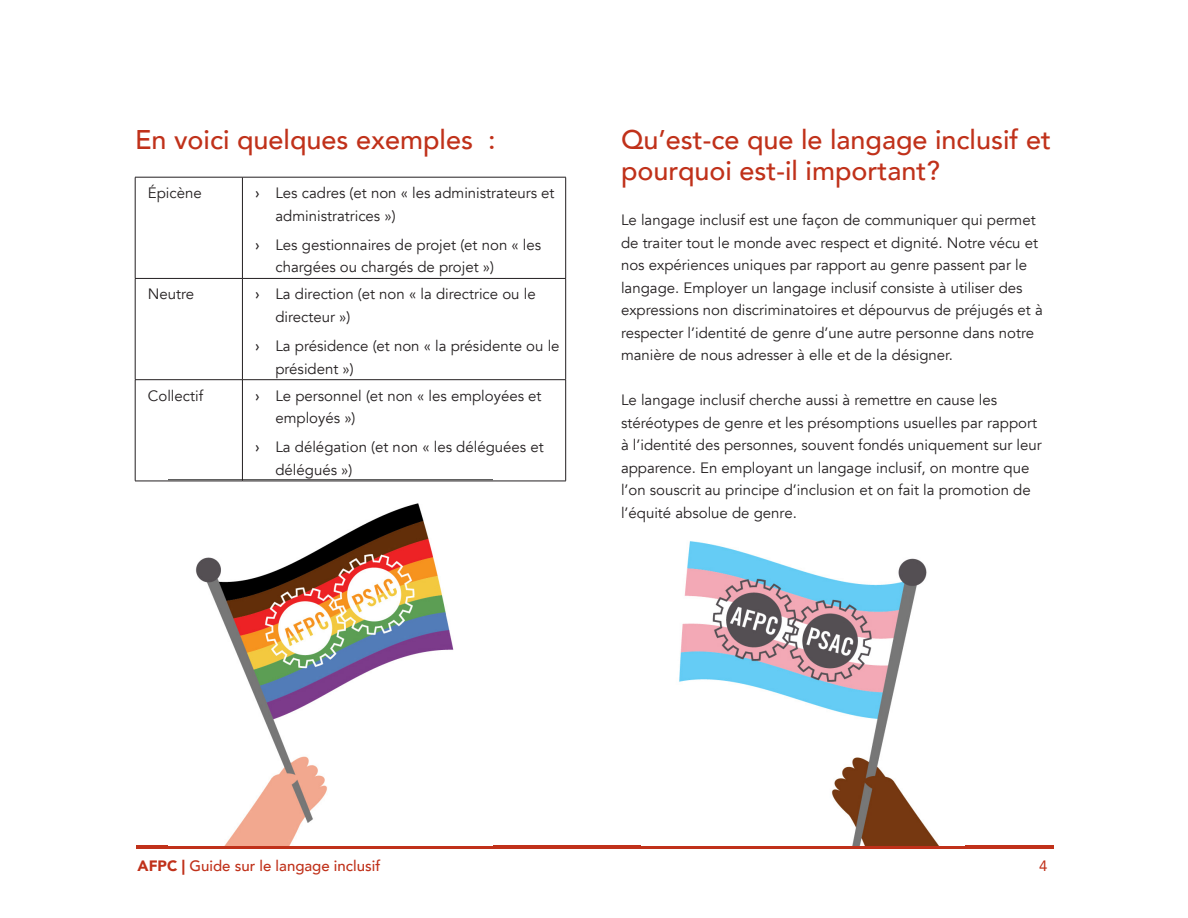
<style>
.page{position:relative;width:1188px;height:918px;background:#fff}
.page>*{position:absolute;margin:0;border:0;box-sizing:border-box;transform-origin:0 0}
.t1{font:500 27px/31.5px "Avenir";color:#c0311a}
.bullets{font:15px/22.5px "Avenir";color:#231f20}
.t2{font:500 15px "Avenir";color:#c0311a}
.t3{font:15px "Avenir";color:#c0311a}
.s1{font-weight:500}
.s2{font-weight:900}
</style>
<div class="page">
<hr style="left:136px;top:846px;width:918px;height:3px;background:#c0311a">
<img style="left:168px;top:479px;width:324px;height:367px">
<img style="left:679px;top:541px;width:261px;height:305px">
<hr style="left:135px;top:177px;width:107px;height:1px;background:#231f20">
<hr style="left:135px;top:177px;width:1px;height:101px;background:#231f20">
<hr style="left:242px;top:177px;width:324px;height:1px;background:#231f20">
<hr style="left:242px;top:177px;width:1px;height:101px;background:#231f20">
<hr style="left:565px;top:177px;width:1px;height:101px;background:#231f20">
<hr style="left:135px;top:278px;width:107px;height:1px;background:#231f20">
<hr style="left:135px;top:279px;width:1px;height:101px;background:#231f20">
<hr style="left:242px;top:278px;width:324px;height:1px;background:#231f20">
<hr style="left:242px;top:279px;width:1px;height:101px;background:#231f20">
<hr style="left:565px;top:279px;width:1px;height:101px;background:#231f20">
<hr style="left:135px;top:379px;width:107px;height:1px;background:#231f20">
<hr style="left:135px;top:380px;width:1px;height:101px;background:#231f20">
<hr style="left:242px;top:379px;width:324px;height:1px;background:#231f20">
<hr style="left:242px;top:380px;width:1px;height:101px;background:#231f20">
<hr style="left:565px;top:380px;width:1px;height:101px;background:#231f20">
<hr style="left:135px;top:481px;width:107px;height:1px;background:#231f20">
<hr style="left:242px;top:481px;width:324px;height:1px;background:#231f20">
<p class="t1" style="left:135px;top:122px;width:362px">En voici quelques exemples :</p>
<p class="bullets" style="left:148px;top:182px;width:55px">Épicène</p>
<p class="bullets" style="left:275px;top:182px;width:281px;text-indent:-20px"><span class="s1">›</span> Les cadres (et non « les administrateurs et administratrices »)</p>
<p class="bullets" style="left:275px;top:234px;width:267px;text-indent:-20px"><span class="s1">›</span> Les gestionnaires de projet (et non « les chargées ou chargés de projet »)</p>
<p class="bullets" style="left:148px;top:283px;width:48px">Neutre</p>
<p class="bullets" style="left:275px;top:283px;width:262px;text-indent:-20px"><span class="s1">›</span> La direction (et non « la directrice ou le directeur »)</p>
<p class="bullets" style="left:275px;top:335px;width:286px;text-indent:-20px"><span class="s1">›</span> La présidence (et non « la présidente ou le président »)</p>
<p class="bullets" style="left:148px;top:385px;width:57px">Collectif</p>
<p class="bullets" style="left:275px;top:385px;width:268px;text-indent:-20px"><span class="s1">›</span> Le personnel (et non « les employées et employés »)</p>
<p class="bullets" style="left:275px;top:436px;width:270px;text-indent:-20px"><span class="s1">›</span> La délégation (et non « les déléguées et délégués »)</p>
<p class="t1" style="left:621px;top:122px;width:432px">Qu’est-ce que le langage inclusif et pourquoi est-il important?</p>
<p class="bullets" style="left:621px;top:209px;width:423px">Le langage inclusif est une façon de communiquer qui permet de traiter tout le monde avec respect et dignité. Notre vécu et nos expériences uniques par rapport au genre passent par le langage. Employer un langage inclusif consiste à utiliser des expressions non discriminatoires et dépourvus de préjugés et à respecter l’identité de genre d’une autre personne dans notre manière de nous adresser à elle et de la désigner.</p>
<p class="bullets" style="left:621px;top:389px;width:422px">Le langage inclusif cherche aussi à remettre en cause les stéréotypes de genre et les présomptions usuelles par rapport à l’identité des personnes, souvent fondés uniquement sur leur apparence. En employant un langage inclusif, on montre que l’on souscrit au principe d’inclusion et on fait la promotion de l’équité absolue de genre.</p>
<p class="t2" style="left:138px;top:853px;width:244px"><span class="s2">AFPC |</span> Guide sur le langage inclusif</p>
<p class="t3" style="left:1039px;top:854px;width:10px">4</p>
</div>
